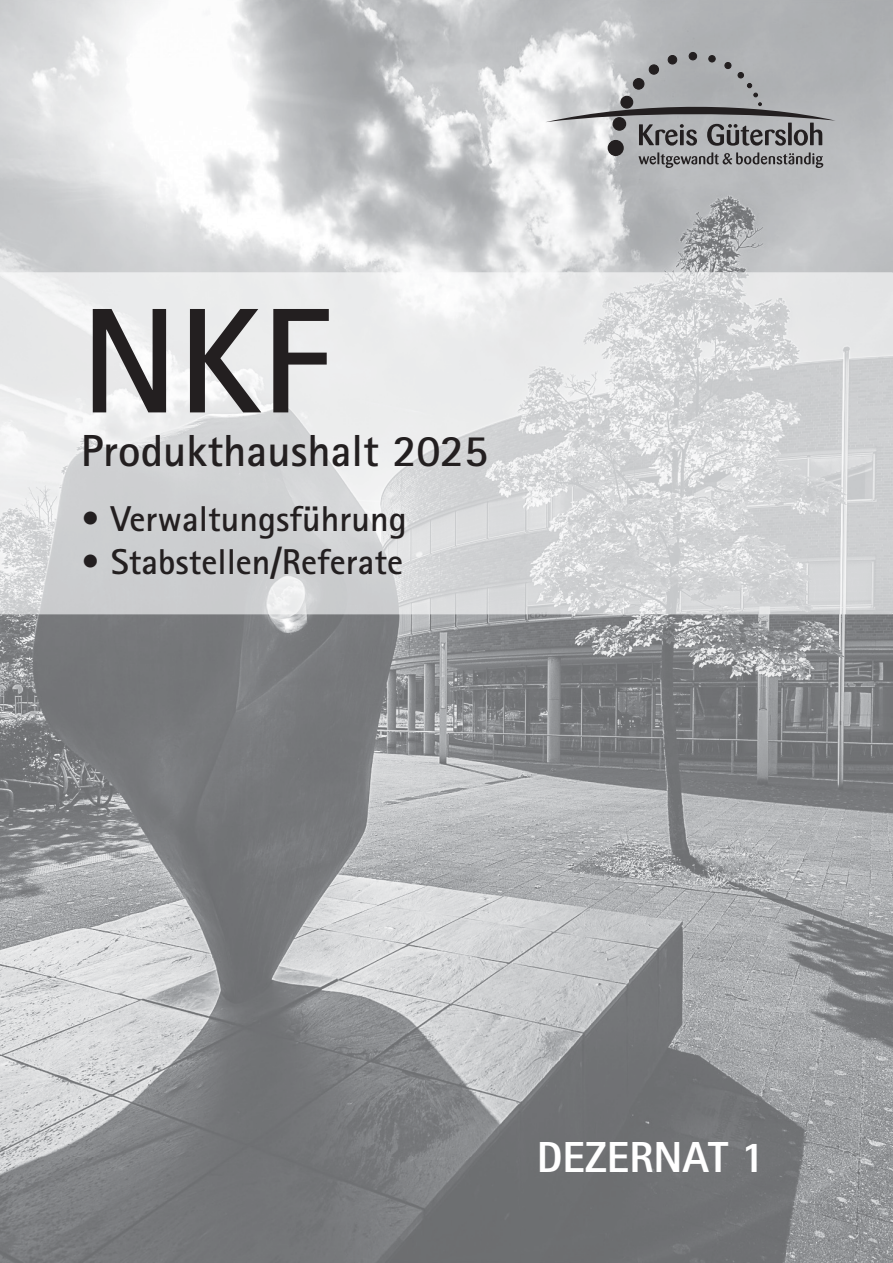
<style>
.page{position:relative;width:893px;height:1263px;background:#fff}
.page>*{position:absolute;margin:0;border:0;box-sizing:border-box;transform-origin:0 0}
.t1{font:700 150px "Rotis Sans Serif Std";color:#231f20}
.t2{font:700 45px "Rotis Sans Serif Std";color:#231f20}
.t3{font:800 43.5px "Rotis Sans Serif Std";color:#fff}
.t4{font:700 36px "Rotis Sans Serif Std";color:#231f20}
</style>
<div class="page">
<img style="left:0;top:0;width:893px;height:614px">
<img style="left:0;top:614px;width:630px;height:543px">
<img style="left:630px;top:614px;width:263px;height:649px">
<img style="left:0;top:1157px;width:631px;height:106px">
<div style="left:725px;top:62px;width:6px;height:7px;background:#231f20;border-radius:50%"></div>
<div style="left:724px;top:62px;width:7px;height:7px;border:1px solid #231f20;border-radius:50%"></div>
<svg style="left:709px;top:57px;width:6px;height:5px"></svg>
<div style="left:708px;top:55px;width:8px;height:7px;border:1px solid #231f20;border-radius:50%"></div>
<div style="left:689px;top:52px;width:7px;height:8px;background:#231f20;border-radius:50%"></div>
<div style="left:689px;top:52px;width:8px;height:8px;border:1px solid #231f20;border-radius:50%"></div>
<div style="left:668px;top:55px;width:9px;height:9px;background:#231f20;border-radius:50%"></div>
<div style="left:668px;top:55px;width:9px;height:9px;border:1px solid #231f20;border-radius:50%"></div>
<div style="left:649px;top:65px;width:9px;height:9px;background:#231f20;border-radius:50%"></div>
<div style="left:649px;top:64px;width:10px;height:11px;border:1px solid #231f20;border-radius:50%"></div>
<div style="left:608px;top:141px;width:15px;height:14px;background:#231f20;border-radius:50%"></div>
<div style="left:608px;top:140px;width:16px;height:16px;border:1px solid #231f20;border-radius:50%"></div>
<svg style="left:638px;top:152px;width:185px;height:16px;background:#8e8f90"></svg>
<svg style="left:545px;top:72px;width:290px;height:74px;background:#a3a4a6"></svg>
<img style="left:0;top:274px;width:893px;height:339px">
<h1 class="t1" style="left:81px;top:305px;width:251px">NKF</h1>
<p class="t2" style="left:81px;top:434px;width:409px">Produkthaushalt 2025</p>
<p class="t4" style="left:81px;top:505px;width:327px">• Verwaltungsführung</p>
<p class="t4" style="left:81px;top:549px;width:324px">• Stabstellen/Referate</p>
<p class="t3" style="left:537px;top:1131px;width:230px">DEZERNAT 1</p>
</div>
